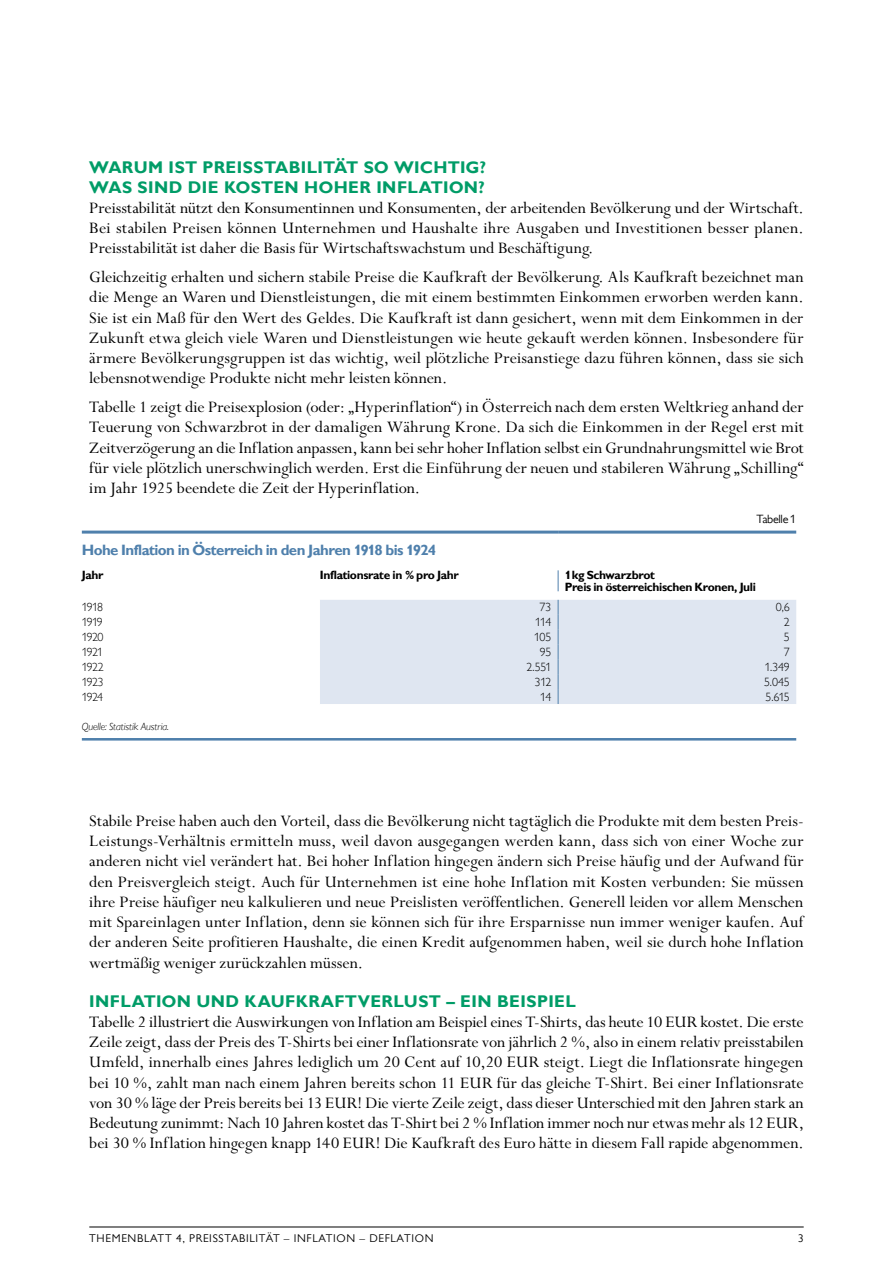
<style>
.page{position:relative;width:893px;height:1263px;background:#fff}
.page>*{position:absolute;margin:0;border:0;box-sizing:border-box;transform-origin:0 0}
.p_text{font:18px/20.2px "Perpetua Std";color:#000;text-align:justify}
.h2_titelGRÜNAmBeginn{font:700 16.95px/19.5px "Gill Sans MT Pro";letter-spacing:.025em;color:#009c67}
.Tab__Titel{font:700 15px "Gill Sans MT Pro";letter-spacing:-.04em;color:#4f80ac}
.Tab_links_Einzug{font:700 12px/12.8px "Gill Sans MT Pro";letter-spacing:-.035em;color:#000}
.Tab_re_Einzug{font:300 12px "Gill Sans MT Pro";letter-spacing:-.04em;color:#000}
.Tab_Text{font:700 12px "Gill Sans MT Pro";letter-spacing:-.03em;color:#000}
.Tab_Text-2{font:300 12px "Gill Sans MT Pro";letter-spacing:-.065em;color:#000}
.Tab_links_Einzug-2{font:12px "Gill Sans MT Pro";letter-spacing:-.03em;color:#000}
.t1{font:11.25px "Gill Sans MT Pro";letter-spacing:.06em;color:#000}
.Tab_Fuß_Linie{font:italic 300 10.5px "Gill Sans MT Pro";letter-spacing:-.01em;color:#000}
</style>
<div class="page">
<hr style="left:89px;top:1227px;width:715px;height:1px;background:#000">
<div style="left:320px;top:600px;width:476px;height:104px;background:#dfe6f1"></div>
<hr style="left:82px;top:531px;width:238px;height:3px;background:#4f80ac">
<hr style="left:320px;top:531px;width:238px;height:3px;background:#4f80ac">
<hr style="left:558px;top:531px;width:238px;height:3px;background:#4f80ac">
<svg style="left:558px;top:570px;width:1px;height:21px"></svg>
<svg style="left:558px;top:600px;width:1px;height:104px"></svg>
<hr style="left:82px;top:738px;width:714px;height:2px;background:#4f80ac">
<p class="h2_titelGRÜNAmBeginn" style="left:89px;top:157px;width:398px">WARUM IST PREISSTABILITÄT SO WICHTIG?<br>WAS SIND DIE KOSTEN HOHER INFLATION?</p>
<p class="p_text" style="left:89px;top:198px;width:716px">Preisstabilität nützt den Konsumentinnen und Konsumenten, der arbeitenden Bevölkerung und der Wirtschaft.<br>Bei stabilen Preisen können Unternehmen und Haushalte ihre Ausgaben und Investitionen besser planen.<br>Preisstabilität ist daher die Basis für Wirtschaftswachstum und Beschäftigung.</p>
<p class="p_text" style="left:89px;top:267px;width:716px">Gleichzeitig erhalten und sichern stabile Preise die Kaufkraft der Bevölkerung. Als Kaufkraft bezeichnet man die Menge an Waren und Dienstleistungen, die mit einem bestimmten Einkommen erworben werden kann.<br>Sie ist ein Maß für den Wert des Geldes. Die Kaufkraft ist dann gesichert, wenn mit dem Einkommen in der Zukunft etwa gleich viele Waren und Dienstleistungen wie heute gekauft werden können. Insbesondere für ärmere Bevölkerungsgruppen ist das wichtig, weil plötzliche Preisanstiege dazu führen können, dass sie sich lebensnotwendige Produkte nicht mehr leisten können.</p>
<p class="p_text" style="left:89px;top:397px;width:716px">Tabelle 1 zeigt die Preisexplosion (oder: „Hyperinflation“) in Österreich nach dem ersten Weltkrieg anhand der Teuerung von Schwarzbrot in der damaligen Währung Krone. Da sich die Einkommen in der Regel erst mit Zeitverzögerung an die Inflation anpassen, kann bei sehr hoher Inflation selbst ein Grundnahrungsmittel wie Brot für viele plötzlich unerschwinglich werden. Erst die Einführung der neuen und stabileren Währung „Schilling“ im Jahr 1925 beendete die Zeit der Hyperinflation.</p>
<p class="Tab_links_Einzug-2" style="left:757px;top:512px;width:41px">Tabelle 1</p>
<p class="Tab__Titel" style="left:82px;top:541px;width:356px">Hohe Inflation in Österreich in den Jahren 1918 bis 1924</p>
<p class="Tab_Text" style="left:82px;top:567px;width:23px">Jahr</p>
<p class="Tab_Text" style="left:320px;top:567px;width:140px">Inflationsrate in % pro Jahr</p>
<p class="Tab_links_Einzug" style="left:565px;top:568px;width:193px">1kg Schwarzbrot<br>Preis in österreichischen Kronen, Juli</p>
<p class="Tab_Text-2" style="left:82px;top:600px;width:23px">1918</p>
<p class="Tab_re_Einzug" style="left:539px;top:600px;width:13px">73</p>
<p class="Tab_re_Einzug" style="left:776px;top:600px;width:16px">0,6</p>
<p class="Tab_Text-2" style="left:82px;top:615px;width:23px">1919</p>
<p class="Tab_re_Einzug" style="left:535px;top:615px;width:18px">114</p>
<p class="Tab_re_Einzug" style="left:784px;top:615px;width:7px">2</p>
<p class="Tab_Text-2" style="left:82px;top:630px;width:23px">1920</p>
<p class="Tab_re_Einzug" style="left:534px;top:630px;width:19px">105</p>
<p class="Tab_re_Einzug" style="left:784px;top:630px;width:7px">5</p>
<p class="Tab_Text-2" style="left:82px;top:645px;width:23px">1921</p>
<p class="Tab_re_Einzug" style="left:540px;top:645px;width:13px">95</p>
<p class="Tab_re_Einzug" style="left:784px;top:645px;width:7px">7</p>
<p class="Tab_Text-2" style="left:82px;top:660px;width:23px">1922</p>
<p class="Tab_re_Einzug" style="left:526px;top:660px;width:26px">2.551</p>
<p class="Tab_re_Einzug" style="left:765px;top:660px;width:27px">1.349</p>
<p class="Tab_Text-2" style="left:82px;top:674px;width:23px">1923</p>
<p class="Tab_re_Einzug" style="left:535px;top:674px;width:18px">312</p>
<p class="Tab_re_Einzug" style="left:764px;top:674px;width:27px">5.045</p>
<p class="Tab_Text-2" style="left:82px;top:689px;width:23px">1924</p>
<p class="Tab_re_Einzug" style="left:540px;top:689px;width:13px">14</p>
<p class="Tab_re_Einzug" style="left:765px;top:689px;width:26px">5.615</p>
<p class="Tab_Fuß_Linie" style="left:82px;top:720px;width:89px">Quelle: Statistik Austria.</p>
<p class="p_text" style="left:89px;top:811px;width:716px">Stabile Preise haben auch den Vorteil, dass die Bevölkerung nicht tagtäglich die Produkte mit dem besten Preis-Leistungs-Verhältnis ermitteln muss, weil davon ausgegangen werden kann, dass sich von einer Woche zur anderen nicht viel verändert hat. Bei hoher Inflation hingegen ändern sich Preise häufig und der Aufwand für den Preisvergleich steigt. Auch für Unternehmen ist eine hohe Inflation mit Kosten verbunden: Sie müssen ihre Preise häufiger neu kalkulieren und neue Preislisten veröffentlichen. Generell leiden vor allem Menschen mit Spareinlagen unter Inflation, denn sie können sich für ihre Ersparnisse nun immer weniger kaufen. Auf der anderen Seite profitieren Haushalte, die einen Kredit aufgenommen haben, weil sie durch hohe Inflation wertmäßig weniger zurückzahlen müssen.</p>
<p class="h2_titelGRÜNAmBeginn" style="left:89px;top:991px;width:488px">INFLATION UND KAUFKRAFTVERLUST – EIN BEISPIEL</p>
<p class="p_text" style="left:89px;top:1012px;width:716px">Tabelle 2 illustriert die Auswirkungen von Inflation am Beispiel eines T-Shirts, das heute 10 EUR kostet. Die erste Zeile zeigt, dass der Preis des T-Shirts bei einer Inflationsrate von jährlich 2 %, also in einem relativ preisstabilen Umfeld, innerhalb eines Jahres lediglich um 20 Cent auf 10,20 EUR steigt. Liegt die Inflationsrate hingegen bei 10 %, zahlt man nach einem Jahren bereits schon 11 EUR für das gleiche T-Shirt. Bei einer Inflationsrate von 30 % läge der Preis bereits bei 13 EUR! Die vierte Zeile zeigt, dass dieser Unterschied mit den Jahren stark an Bedeutung zunimmt: Nach 10 Jahren kostet das T-Shirt bei 2 % Inflation immer noch nur etwas mehr als 12 EUR, bei 30 % Inflation hingegen knapp 140 EUR! Die Kaufkraft des Euro hätte in diesem Fall rapide abgenommen.</p>
<p class="t1" style="left:89px;top:1231px;width:346px">THEMENBLATT 4, PREISSTABILITÄT – INFLATION – DEFLATION</p>
<p class="t1" style="left:798px;top:1231px;width:7px">3</p>
</div>
